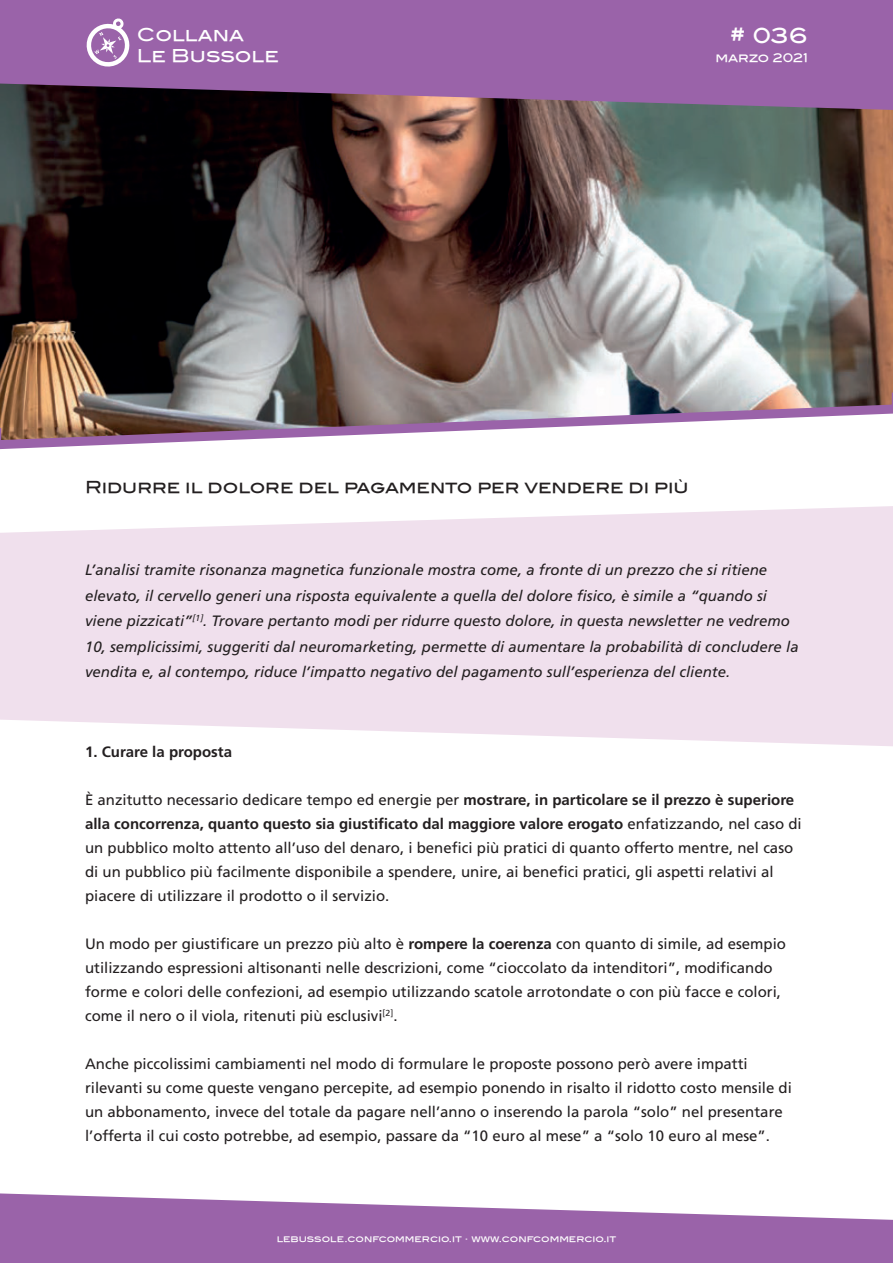
<style>
.page{position:relative;width:893px;height:1263px;background:#fff}
.page>*{position:absolute;margin:0;border:0;box-sizing:border-box;transform-origin:0 0}
.t1{font:21px "Blair Md ITCTT Medium";color:#fff}
.t2{font:17.7px/21.1px "Blair Md ITCTT Medium";color:#fff}
.t3{font:16.5px "Blair Md ITCTT Medium";color:#231f20}
.t4{font:15px/24px "Frutiger LT Std";color:#231f20}
.t5{font:italic 15px/25.5px "Frutiger LT Std";color:#231f20}
.t6{font:700 15px "Frutiger LT Std";color:#231f20}
.t7{font:12px "Blair Md ITCTT Medium";letter-spacing:-.01em;color:#fff}
.t8{font:9px "Blair Md ITCTT Medium";color:#fff}
.s1{font-weight:700}
</style>
<div class="page">
<svg style="left:0;top:1193px;width:893px;height:70px;fill:#9a63a9"></svg>
<img style="left:0;top:110px;width:893px;height:340px">
<svg style="left:0;top:0;width:893px;height:110px;background:#8e5c99"></svg>
<svg style="left:85px;top:18px;width:47px;height:52px"></svg>
<svg style="left:0;top:639px;width:893px;height:107px;background:#f1e3ef"></svg>
<svg style="left:0;top:506px;width:893px;height:133px;background:#f1e3ee"></svg>
<p class="t2" style="left:137px;top:22px;width:143px">Collana<br>Le Bussole</p>
<h1 class="t1" style="left:730px;top:23px;width:80px"># 036</h1>
<p class="t7" style="left:715px;top:50px;width:94px">marzo 2021</p>
<p class="t3" style="left:85px;top:477px;width:605px">Ridurre il dolore del pagamento per vendere di più</p>
<p class="t5" style="left:85px;top:557px;width:715px">L’analisi tramite risonanza magnetica funzionale mostra come, a fronte di un prezzo che si ritiene elevato, il cervello generi una risposta equivalente a quella del dolore fisico, è simile a “quando si viene pizzicati”<sup>[1]</sup>. Trovare pertanto modi per ridurre questo dolore, in questa newsletter ne vedremo 10, semplicissimi, suggeriti dal neuromarketing, permette di aumentare la probabilità di concludere la vendita e, al contempo, riduce l’impatto negativo del pagamento sull’esperienza del cliente.</p>
<p class="t6" style="left:85px;top:743px;width:148px">1. Curare la proposta</p>
<p class="t4" style="left:85px;top:788px;width:718px">È anzitutto necessario dedicare tempo ed energie per <span class="s1">mostrare, in particolare se il prezzo è superiore alla concorrenza, quanto questo sia giustificato dal maggiore valore erogato</span> enfatizzando, nel caso di un pubblico molto attento all’uso del denaro, i benefici più pratici di quanto offerto mentre, nel caso di un pubblico più facilmente disponibile a spendere, unire, ai benefici pratici, gli aspetti relativi al piacere di utilizzare il prodotto o il servizio.</p>
<p class="t4" style="left:85px;top:932px;width:703px">Un modo per giustificare un prezzo più alto è <span class="s1">rompere la coerenza</span> con quanto di simile, ad esempio utilizzando espressioni altisonanti nelle descrizioni, come “cioccolato da intenditori”, modificando forme e colori delle confezioni, ad esempio utilizzando scatole arrotondate o con più facce e colori, come il nero o il viola, ritenuti più esclusivi<sup>[2]</sup>.</p>
<p class="t4" style="left:85px;top:1052px;width:708px">Anche piccolissimi cambiamenti nel modo di formulare le proposte possono però avere impatti rilevanti su come queste vengano percepite, ad esempio ponendo in risalto il ridotto costo mensile di un abbonamento, invece del totale da pagare nell’anno o inserendo la parola “solo” nel presentare l’offerta il cui costo potrebbe, ad esempio, passare da “10 euro al mese” a “solo 10 euro al mese”.</p>
<p class="t8" style="left:277px;top:1234px;width:341px">lebussole.confcommercio.it · www.confcommercio.it</p>
</div>
